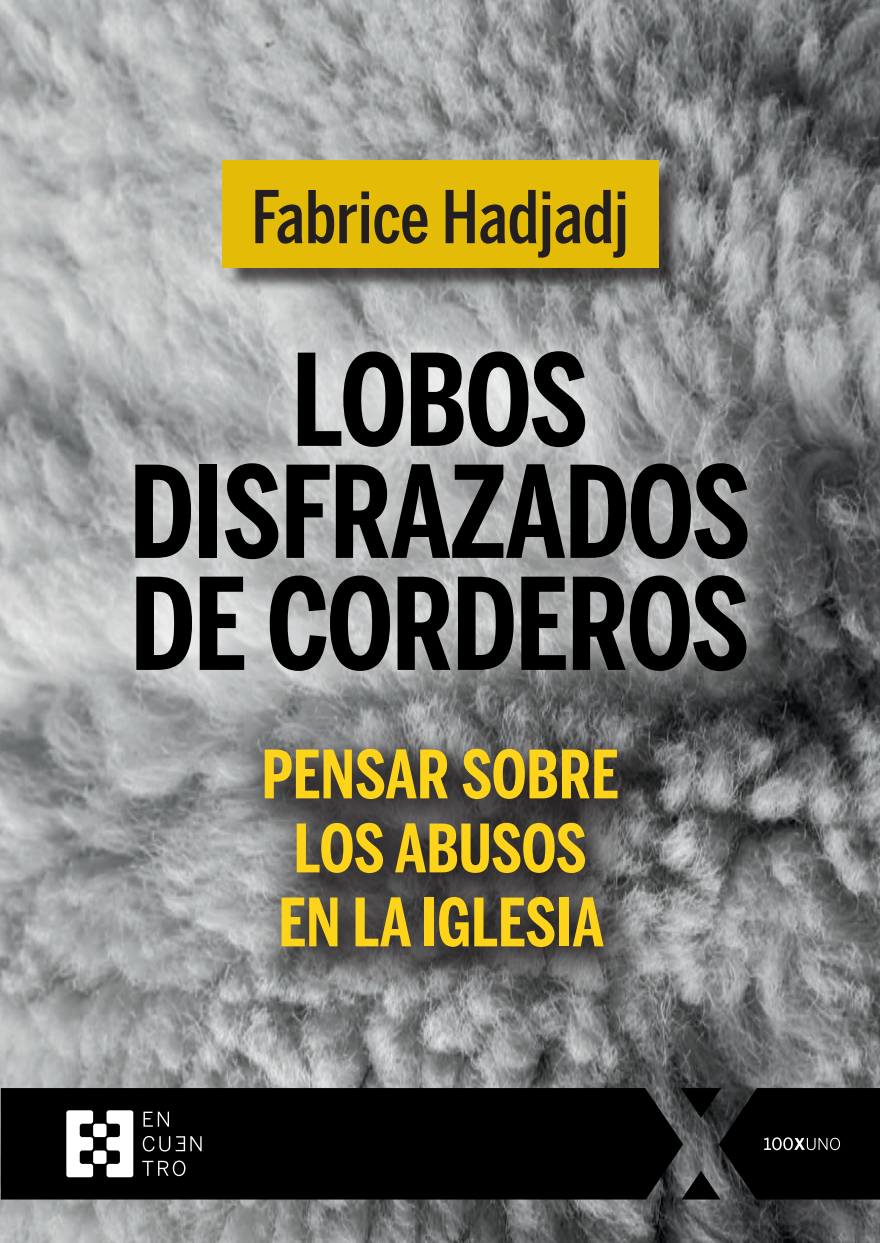
<style>
.page{position:relative;width:880px;height:1243px;background:#fff}
.page>*{position:absolute;margin:0;border:0;box-sizing:border-box;transform-origin:0 0}
.t1{font:700 126px "Benton Sans Comp";letter-spacing:-.01em;color:#000}
.t2{font:500 72px "Benton Sans Comp";color:#231f20}
.t3{font:700 66px "Benton Sans Comp";color:#fed41a}
</style>
<div class="page">
<hr style="left:0;top:0;width:1px;height:1243px;background:#000">
<img style="left:1px;top:0;width:879px;height:1243px">
<svg style="left:1px;top:1088px;width:879px;height:111px;fill:#000001"></svg>
<div style="left:93px;top:1150px;width:14px;height:14px;background:#fff;border-radius:3px"></div>
<svg style="left:66px;top:1110px;width:27px;height:67px"></svg>
<div style="left:93px;top:1124px;width:14px;height:13px;background:#fff;border-radius:3px"></div>
<svg style="left:107px;top:1110px;width:26px;height:67px"></svg>
<svg style="left:143px;top:1112px;width:26px;height:15px"></svg>
<svg style="left:143px;top:1136px;width:27px;height:15px"></svg>
<svg style="left:142px;top:1160px;width:43px;height:16px"></svg>
<svg style="left:176px;top:1136px;width:26px;height:15px"></svg>
<svg style="left:764px;top:1137px;width:76px;height:13px"></svg>
<div style="left:225px;top:163px;width:459px;height:130px;background:#231f20;opacity:.75"></div>
<div style="left:222px;top:160px;width:436px;height:107px;background:#e4bb06"></div>
<svg style="left:83px;top:301px;width:715px;height:421px"></svg>
<svg style="left:227px;top:712px;width:450px;height:296px"></svg>
<p class="t2" style="left:251px;top:176px;width:379px">Fabrice Hadjadj</p>
<p class="t1" style="left:292px;top:328px;width:298px">LOBOS</p>
<p class="t1" style="left:129px;top:440px;width:623px">DISFRAZADOS</p>
<p class="t1" style="left:130px;top:552px;width:621px">DE CORDEROS</p>
<p class="t3" style="left:262px;top:736px;width:359px">PENSAR SOBRE</p>
<p class="t3" style="left:294px;top:810px;width:295px">LOS ABUSOS</p>
<p class="t3" style="left:278px;top:884px;width:327px">EN LA IGLESIA</p>
</div>
